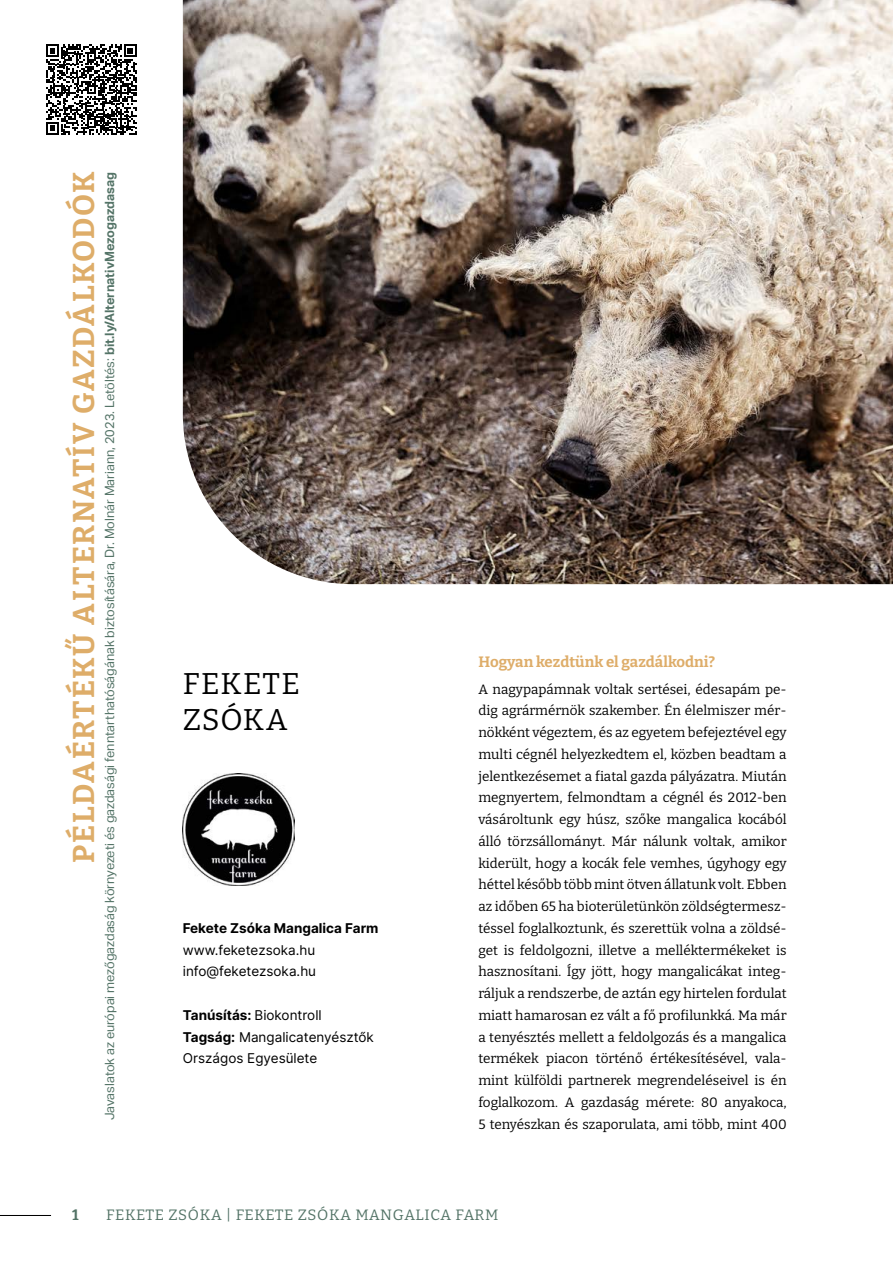
<style>
.page{position:relative;width:893px;height:1263px;background:#fff}
.page>*{position:absolute;margin:0;border:0;box-sizing:border-box;transform-origin:0 0}
.t1{font:700 30px "Bitter";letter-spacing:.045em;color:#dead69}
.t2{font:30px/36px "Bitter";letter-spacing:.03em;color:#000}
.t3{font:15px "Bitter";letter-spacing:.03em;color:#537366}
.t4{font:700 15px "Bitter";color:#dead69}
.t5{font:700 15px "Bitter";color:#537366}
.t6{font:13.5px/21.8px "Bitter";color:#000;text-align:justify}
.t7{font:13.5px/21.8px "Inter";color:#000}
.t8{font:700 13.5px "Inter";color:#000}
.t9{font:12.75px "Aktiv Grotesk";color:#537366}
.s1{font-weight:700}
</style>
<div class="page">
<hr style="left:0;top:1215px;width:51px;height:1px;background:#000">
<svg style="left:46px;top:44px;width:91px;height:91px"></svg>
<img style="left:183px;top:773px;width:111px;height:112px">
<img style="left:183px;top:0;width:710px;height:584px">
<h1 class="t1" style="left:65px;top:862px;width:692px;rotate:-90deg">PÉLDAÉRTÉKŰ ALTERNATÍV GAZDÁLKODÓK</h1>
<p class="t9" style="left:102px;top:1120px;width:950px;rotate:-90deg">Javaslatok az európai mezőgazdaság környezeti és gazdasági fenntarthatóságának biztosítására, Dr. Molnár Mariann, 2023. Letöltés: <span class="s1">bit.ly/AlternativMezogazdasag</span></p>
<h1 class="t2" style="left:183px;top:664px;width:119px">FEKETE<br>ZSÓKA</h1>
<p class="t8" style="left:183px;top:918px;width:197px">Fekete Zsóka Mangalica Farm</p>
<p class="t7" style="left:183px;top:938px;width:135px">www.feketezsoka.hu info@feketezsoka.hu</p>
<p class="t7" style="left:183px;top:1004px;width:193px"><span class="s1">Tanúsítás:</span> Biokontroll<br><span class="s1">Tagság:</span> Mangalicatenyésztők<br>Országos Egyesülete</p>
<p class="t4" style="left:478px;top:653px;width:238px">Hogyan kezdtünk el gazdálkodni?</p>
<p class="t6" style="left:478px;top:678px;width:310px">A nagypapámnak voltak sertései, édesapám pe&shy;dig agrármérnök szakember. Én élelmiszer mér&shy;nökként végeztem, és az egyetem befejeztével egy multi cégnél helyezkedtem el, közben beadtam a jelentkezésemet a fiatal gazda pályázatra. Miután megnyertem, felmondtam a cégnél és 2012-ben vásároltunk egy húsz, szőke mangalica kocából álló törzsállományt. Már nálunk voltak, amikor kiderült, hogy a kocák fele vemhes, úgyhogy egy héttel később több mint ötven állatunk volt. Ebben az időben 65 ha bioterületünkön zöldségtermesz&shy;téssel foglalkoztunk, és szerettük volna a zöldsé&shy;get is feldolgozni, illetve a melléktermékeket is hasznosítani. Így jött, hogy mangalicákat integ&shy;ráljuk a rendszerbe, de aztán egy hirtelen fordulat miatt hamarosan ez vált a fő profilunkká. Ma már a tenyésztés mellett a feldolgozás és a mangalica termékek piacon történő értékesítésével, vala&shy;mint külföldi partnerek megrendeléseivel is én foglalkozom. A gazdaság mérete: 80 anyakoca, 5 tenyészkan és szaporulata, ami több, mint 400</p>
<p class="t5" style="left:72px;top:1206px;width:8px">1</p>
<p class="t3" style="left:106px;top:1206px;width:394px">FEKETE ZSÓKA | FEKETE ZSÓKA MANGALICA FARM</p>
</div>
